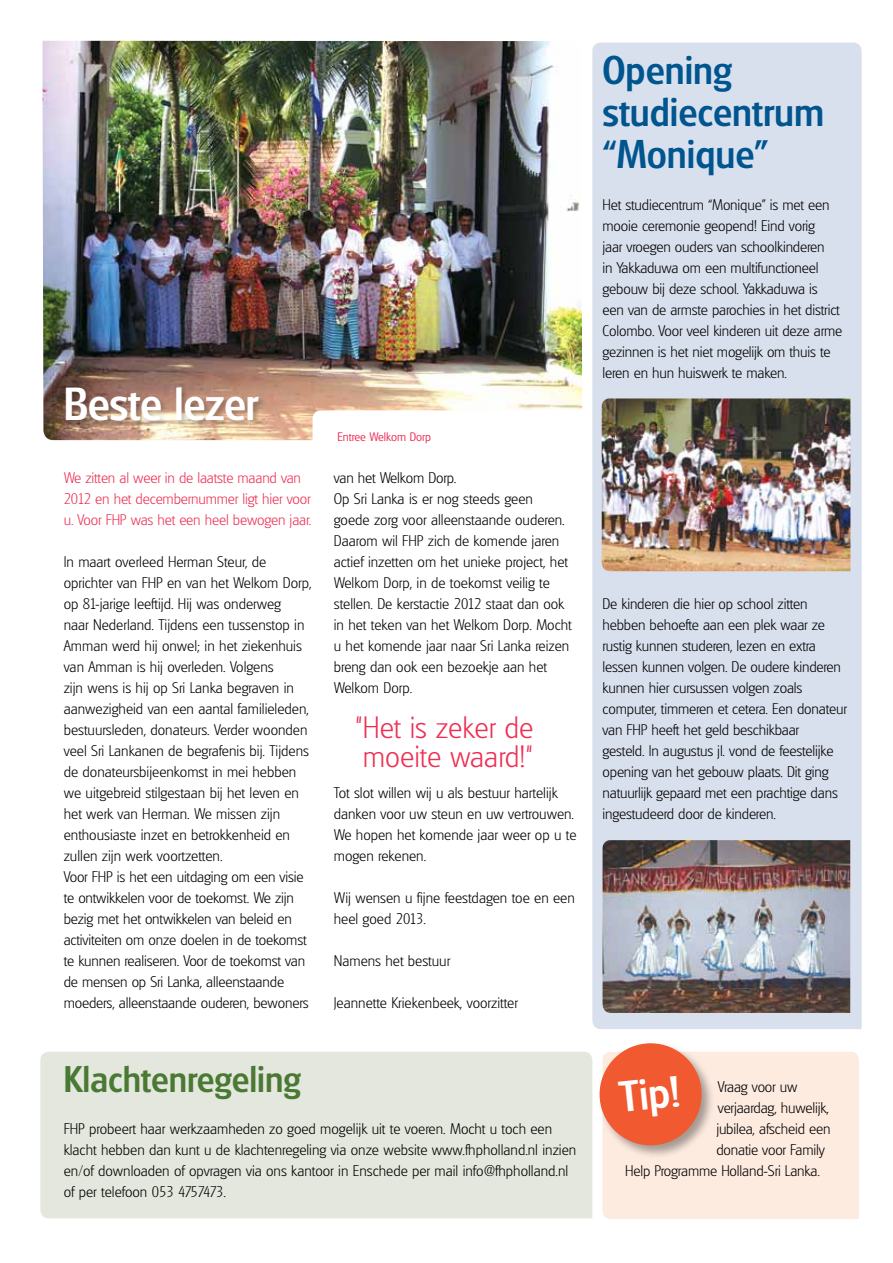
<style>
.page{position:relative;width:893px;height:1263px;background:#fff}
.page>*{position:absolute;margin:0;border:0;box-sizing:border-box;transform-origin:0 0}
.t1{font:500 45px "Glasgow";letter-spacing:-.01em;color:#fff}
.t2{font:500 42.15px "Glasgow";color:#fff}
.t3{font:500 39px/42px "Glasgow";color:#00558f}
.t4{font:500 36px "Glasgow";color:#4a7934}
.t5{font:200 30px/28.5px "Glasgow";color:#ee2f53}
.t6{font:200 15px/21px "Glasgow";color:#000}
.t7{font:200 15px/21px "Glasgow";letter-spacing:-.01em;color:#ee2f53}
.t8{font:300 12px "Glasgow";color:#ee2f53}
</style>
<div class="page">
<div style="left:40px;top:1052px;width:552px;height:166px;background:#e3e7dd"></div>
<div style="left:602px;top:1052px;width:257px;height:167px;background:#feebe0"></div>
<svg style="left:592px;top:43px;width:270px;height:986px;background:#dae0ed"></svg>
<img style="left:43px;top:41px;width:539px;height:399px">
<div style="left:65px;top:386px;width:202px;height:43px;background:#000;opacity:.25"></div>
<svg style="left:313px;top:410px;width:269px;height:30px"></svg>
<img style="left:602px;top:398px;width:248px;height:173px">
<img style="left:603px;top:840px;width:247px;height:173px">
<div style="left:597px;top:1041px;width:119px;height:118px;background:#000;opacity:.35"></div>
<div style="left:600px;top:1043px;width:102px;height:102px;background:#f15a31;border-radius:50%"></div>
<h1 class="t1" style="left:64px;top:378px;width:196px">Beste lezer</h1>
<p class="t7" style="left:64px;top:467px;width:249px">We zitten al weer in de laatste maand van<br>2012 en het decembernummer ligt hier voor u. Voor FHP was het een heel bewogen jaar.</p>
<p class="t6" style="left:64px;top:551px;width:249px">In maart overleed Herman Steur, de oprichter van FHP en van het Welkom Dorp, op 81-jarige leeftijd. Hij was onderweg<br>naar Nederland. Tijdens een tussenstop in Amman werd hij onwel; in het ziekenhuis van Amman is hij overleden. Volgens<br>zijn wens is hij op Sri Lanka begraven in aanwezigheid van een aantal familieleden, bestuursleden, donateurs. Verder woonden veel Sri Lankanen de begrafenis bij. Tijdens de donateursbijeenkomst in mei hebben we uitgebreid stilgestaan bij het leven en het werk van Herman. We missen zijn enthousiaste inzet en betrokkenheid en zullen zijn werk voortzetten.<br>Voor FHP is het een uitdaging om een visie te ontwikkelen voor de toekomst. We zijn bezig met het ontwikkelen van beleid en activiteiten om onze doelen in de toekomst te kunnen realiseren. Voor de toekomst van de mensen op Sri Lanka, alleenstaande moeders, alleenstaande ouderen, bewoners</p>
<h3 class="t4" style="left:64px;top:1058px;width:239px">Klachtenregeling</h3>
<p class="t8" style="left:337px;top:430px;width:95px">Entree Welkom Dorp</p>
<p class="t6" style="left:334px;top:467px;width:239px">van het Welkom Dorp.<br>Op Sri Lanka is er nog steeds geen goede zorg voor alleenstaande ouderen.<br>Daarom wil FHP zich de komende jaren actief inzetten om het unieke project, het Welkom Dorp, in de toekomst veilig te stellen. De kerstactie 2012 staat dan ook in het teken van het Welkom Dorp. Mocht u het komende jaar naar Sri Lanka reizen breng dan ook een bezoekje aan het Welkom Dorp.</p>
<h3 class="t5" style="left:355px;top:713px;width:180px">"Het is zeker de moeite waard!"</h3>
<p class="t6" style="left:334px;top:782px;width:244px">Tot slot willen wij u als bestuur hartelijk danken voor uw steun en uw vertrouwen.<br>We hopen het komende jaar weer op u te mogen rekenen.</p>
<p class="t6" style="left:334px;top:887px;width:243px">Wij wensen u fijne feestdagen toe en een heel goed 2013.</p>
<p class="t6" style="left:334px;top:950px;width:118px">Namens het bestuur</p>
<p class="t6" style="left:334px;top:992px;width:186px">Jeannette Kriekenbeek, voorzitter</p>
<p class="t6" style="left:64px;top:1118px;width:514px">FHP probeert haar werkzaamheden zo goed mogelijk uit te voeren. Mocht u toch een klacht hebben dan kunt u de klachtenregeling via onze website www.fhpholland.nl inzien en/of downloaden of opvragen via ons kantoor in Enschede per mail info@fhpholland.nl of per telefoon 053 4757473.</p>
<h3 class="t3" style="left:603px;top:49px;width:223px">Opening studiecentrum “Monique”</h3>
<p class="t6" style="left:603px;top:194px;width:241px">Het studiecentrum “Monique” is met een mooie ceremonie geopend! Eind vorig<br>jaar vroegen ouders van schoolkinderen<br>in Yakkaduwa om een multifunctioneel gebouw bij deze school. Yakkaduwa is een van de armste parochies in het district Colombo. Voor veel kinderen uit deze arme gezinnen is het niet mogelijk om thuis te leren en hun huiswerk te maken.</p>
<p class="t6" style="left:603px;top:593px;width:246px">De kinderen die hier op school zitten hebben behoefte aan een plek waar ze rustig kunnen studeren, lezen en extra lessen kunnen volgen. De oudere kinderen kunnen hier cursussen volgen zoals computer, timmeren et cetera. Een donateur van FHP heeft het geld beschikbaar<br>gesteld. In augustus jl. vond de feestelijke opening van het gebouw plaats. Dit ging natuurlijk gepaard met een prachtige dans ingestudeerd door de kinderen.</p>
<h2 class="t2" style="left:617px;top:1072px;width:62px;rotate:-6deg">Tip!</h2>
<p class="t6" style="left:718px;top:1076px;width:81px">Vraag voor uw</p>
<p class="t6" style="left:718px;top:1097px;width:113px">verjaardag, huwelijk,</p>
<p class="t6" style="left:716px;top:1118px;width:116px">jubilea, afscheid een</p>
<p class="t6" style="left:716px;top:1139px;width:110px">donatie voor Family</p>
<p class="t6" style="left:625px;top:1160px;width:196px">Help Programme Holland-Sri Lanka.</p>
</div>
